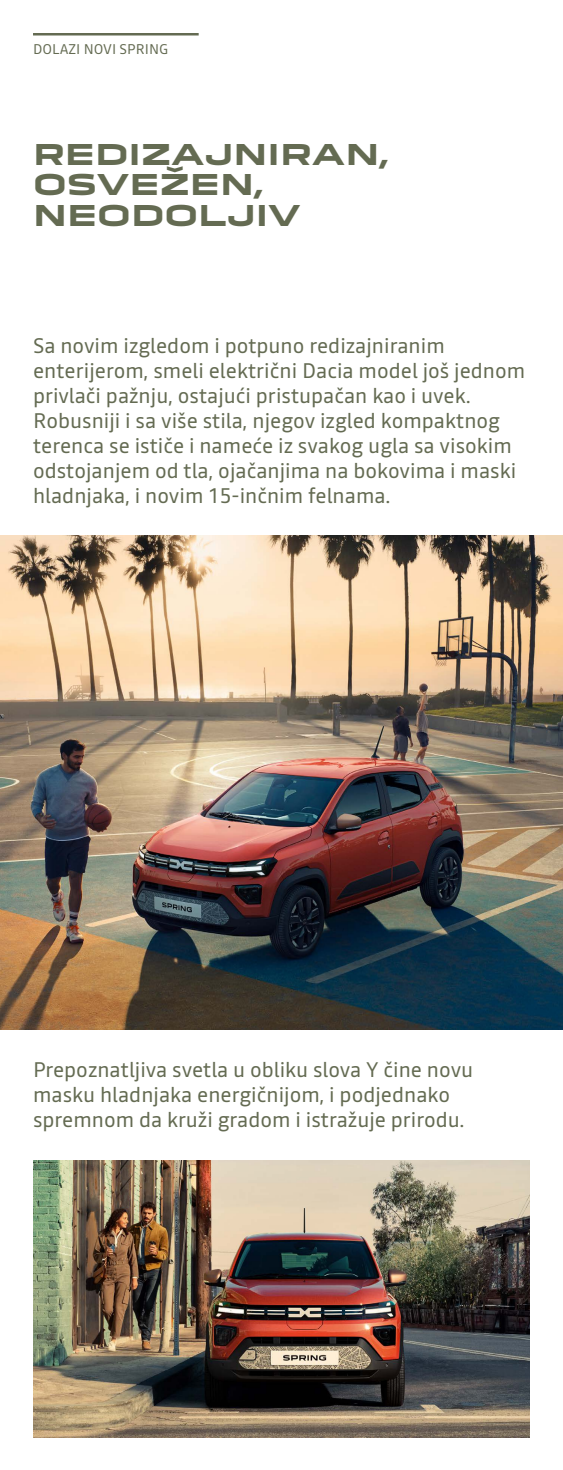
<style>
.page{position:relative;width:563px;height:1470px;background:#fff}
.page>*{position:absolute;margin:0;border:0;box-sizing:border-box;transform-origin:0 0}
.t1{font:700 28px/30.5px "Dacia Block Extended";color:#646b52}
.t2{font:21px/25px "Read";color:#646b52}
.t3{font:14px "Read";color:#646b52}
</style>
<div class="page">
<img style="left:33px;top:1160px;width:497px;height:277px">
<img style="left:0;top:535px;width:562px;height:494px">
<hr style="left:33px;top:33px;width:165px;height:2px;background:#646b52">
<p class="t3" style="left:33px;top:40px;width:137px">DOLAZI NOVI SPRING</p>
<h1 class="t1" style="left:33px;top:140px;width:357px">REDIZAJNIRAN,<br>OSVEŽEN,<br>NEODOLJIV</h1>
<p class="t2" style="left:33px;top:332px;width:493px">Sa novim izgledom i potpuno redizajniranim enterijerom, smeli električni Dacia model još jednom privlači pažnju, ostajući pristupačan kao i uvek.<br>Robusniji i sa više stila, njegov izgled kompaktnog terenca se ističe i nameće iz svakog ugla sa visokim odstojanjem od tla, ojačanjima na bokovima i maski hladnjaka, i novim 15-inčnim felnama.</p>
<p class="t2" style="left:33px;top:1057px;width:441px">Prepoznatljiva svetla u obliku slova Y čine novu masku hladnjaka energičnijom, i podjednako spremnom da kruži gradom i istražuje prirodu.</p>
</div>
